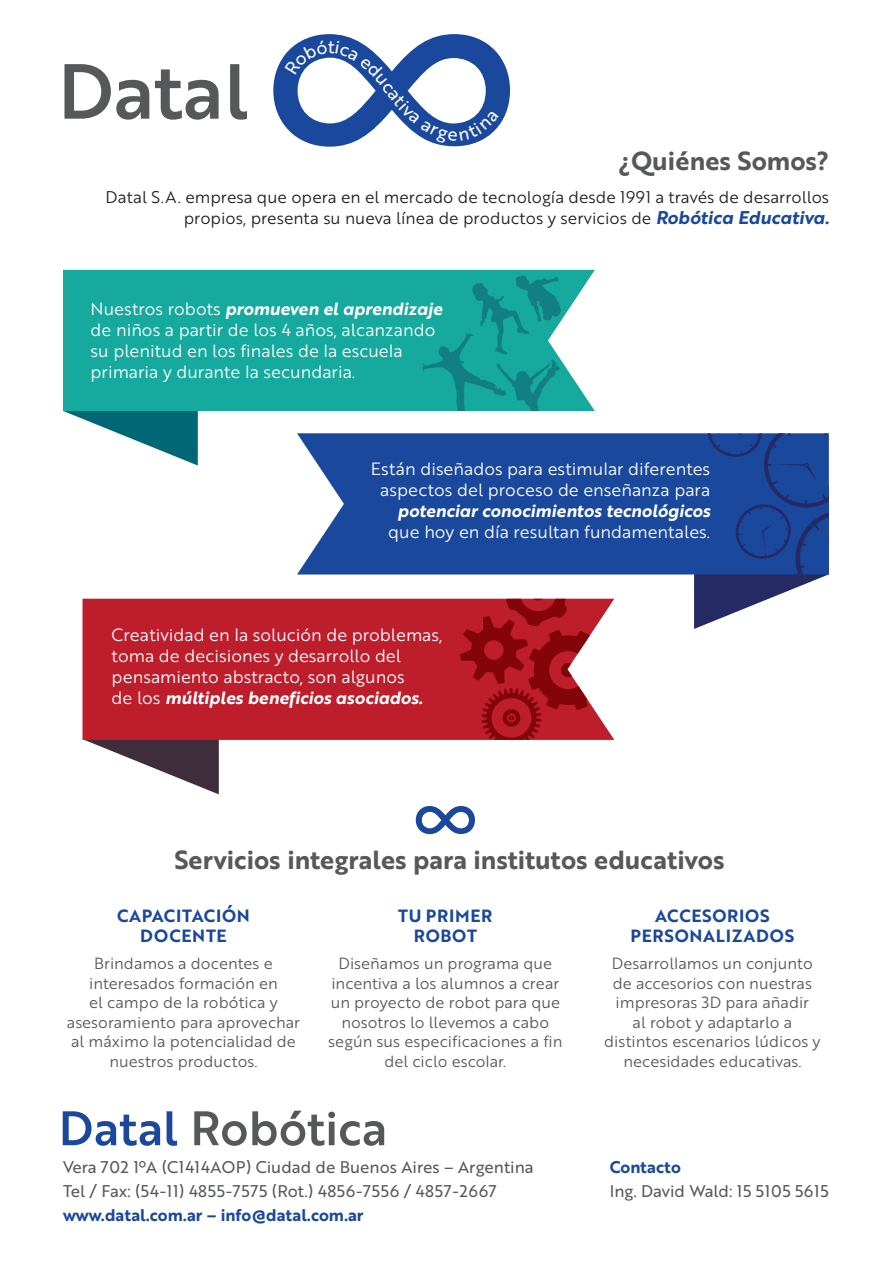
<style>
.page{position:relative;width:893px;height:1263px;background:#fff}
.page>*{position:absolute;margin:0;border:0;box-sizing:border-box;transform-origin:0 0}
.t1{font:75.75px "Brother 1816 Medium";color:#57585a}
.t2{font:25.5px "Brother 1816 Bold";color:#57585a}
.t3{font:17.25px/21px "Brother 1816 Book";color:#fff}
.t4{font:17.25px "Brother 1816 Bold Italic";color:#fff}
.t5{font:17.25px/20.7px "Brother 1816 Bold";letter-spacing:.04em;color:#19489d;text-align:center}
.t6{font:16.5px/21px "Brother 1816 Book";color:#231f20;text-align:right}
.t7{font:16.5px/24px "Brother 1816 Regular";color:#57585a}
.t8{font:16.5px "Brother 1816 Bold";color:#19489d}
.t9{font:15.75px/19.5px "Brother 1816 Book";color:#57585a;text-align:center}
.s1{font-family:"Brother 1816 Bold Italic";font-size:18px;color:#19489d}
.s2{font-family:"Brother 1816 Book"}
</style>
<div class="page">
<svg style="left:63px;top:1111px;width:97px;height:35px"></svg>
<svg style="left:167px;top:1111px;width:10px;height:35px"></svg>
<svg style="left:194px;top:1111px;width:190px;height:35px"></svg>
<svg style="left:85px;top:740px;width:134px;height:54px"></svg>
<div style="left:83px;top:599px;width:531px;height:141px;background:#be1d2c"></div>
<svg style="left:460px;top:599px;width:148px;height:141px"></svg>
<svg style="left:63px;top:411px;width:135px;height:54px"></svg>
<div style="left:63px;top:270px;width:532px;height:141px;background:#15aa9d"></div>
<svg style="left:422px;top:275px;width:139px;height:136px"></svg>
<div style="left:297px;top:433px;width:397px;height:141px;background:#19489d"></div>
<svg style="left:694px;top:433px;width:135px;height:196px"></svg>
<svg style="left:416px;top:806px;width:59px;height:28px"></svg>
<svg style="left:273px;top:34px;width:237px;height:113px"></svg>
<h1 class="t1" style="left:58px;top:34px;width:192px">Datal</h1>
<h2 class="t2" style="left:618px;top:141px;width:213px">¿Quiénes Somos?</h2>
<p class="t6" style="left:106px;top:186px;width:725px">Datal S.A. empresa que opera en el mercado de tecnología desde 1991 a través de desarrollos propios, presenta su nueva línea de productos y servicios de <span class="s1">Robótica Educativa.</span></p>
<p class="t4" style="left:91px;top:296px;width:353px"><span class="s2">Nuestros robots</span> promueven el aprendizaje</p>
<p class="t3" style="left:91px;top:318px;width:346px">de niños a partir de los 4 años, alcanzando su plenitud en los finales de la escuela primaria y durante la secundaria.</p>
<p class="t3" style="left:371px;top:457px;width:341px;text-align:center">Están diseñados para estimular diferentes aspectos del proceso de enseñanza para</p>
<p class="t4" style="left:398px;top:497px;width:314px">potenciar conocimientos tecnológicos</p>
<p class="t3" style="left:388px;top:520px;width:323px">que hoy en día resultan fundamentales.</p>
<p class="t3" style="left:112px;top:624px;width:332px">Creatividad en la solución de problemas, toma de decisiones y desarrollo del pensamiento abstracto, son algunos</p>
<p class="t4" style="left:112px;top:685px;width:313px"><span class="s2">de los</span> múltiples beneficios asociados.</p>
<h2 class="t2" style="left:175px;top:840px;width:551px">Servicios integrales para institutos educativos</h2>
<p class="t5" style="left:398px;top:904px;width:96px">Tu primer robot</p>
<p class="t9" style="left:328px;top:953px;width:236px">Diseñamos un programa que incentiva a los alumnos a crear un proyecto de robot para que nosotros lo llevemos a cabo según sus especificaciones a fin del ciclo escolar.</p>
<p class="t5" style="left:140px;top:904px;width:108px;text-align:left;text-indent:24px">citación<br>Docente</p>
<p class="t9" style="left:67px;top:953px;width:235px">Brindamos a docentes e interesados formación en<br>el campo de la robótica y asesoramiento para aprovechar al máximo la potencialidad de nuestros productos.</p>
<p class="t5" style="left:630px;top:904px;width:165px">Accesorios<br>PERSONALIZADOS</p>
<p class="t9" style="left:604px;top:953px;width:218px">Desarrollamos un conjunto de accesorios con nuestras impresoras 3D para añadir<br>al robot y adaptarlo a distintos escenarios lúdicos y necesidades educativas.</p>
<p class="t5" style="left:117px;top:904px;width:13px">Capa</p>
<p class="t7" style="left:63px;top:1154px;width:472px">Vera 702 1ºA (c1414aop) Ciudad de Buenos Aires – Argentina<br>Tel / Fax: (54-11) 4855-7575 (Rot.) 4856-7556 / 4857-2667</p>
<p class="t8" style="left:63px;top:1202px;width:302px">www.datal.com.ar – info@datal.com.ar</p>
<p class="t8" style="left:610px;top:1154px;width:73px">Contacto</p>
<p class="t7" style="left:610px;top:1178px;width:221px">Ing. David Wald: 15 5105 5615</p>
</div>
